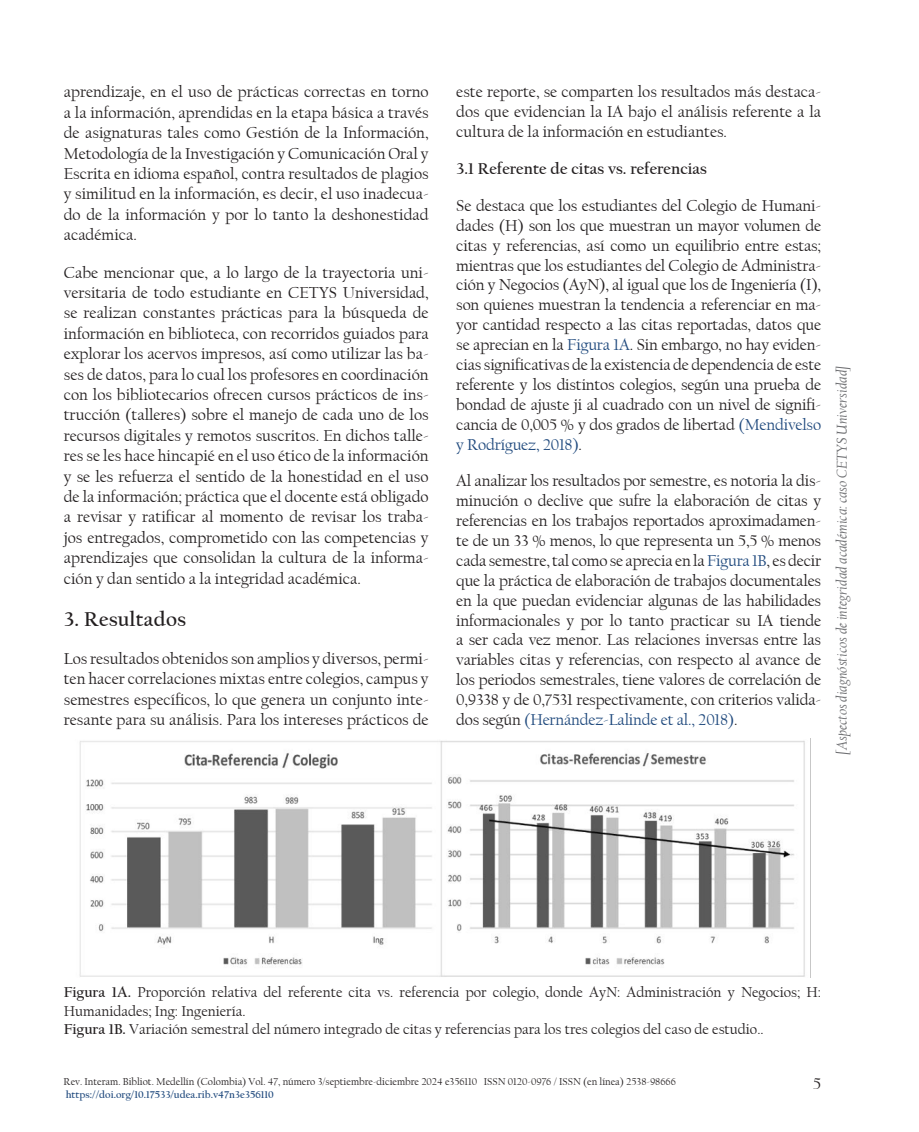
<style>
.page{position:relative;width:919px;height:1132px;background:#fff}
.page>*{position:absolute;margin:0;border:0;box-sizing:border-box;transform-origin:0 0}
.ctxt{font:700 21px "Californian FB";letter-spacing:.01em;color:#231f20}
.ctxt-2{font:16.5px/19.8px "Californian FB";color:#231f20;text-align:justify}
.ctxt-3{font:700 16.5px "Californian FB";color:#231f20}
.ctxt-4{font:15px/18.3px "Californian FB";color:#231f20}
.t1{font:italic 15px "Californian FB";color:#6c6d70}
.t2{font:10.5px "Californian FB";color:#231f20}
.t3{font:700 10.5px "Californian FB";color:#1f497d}
.s1{color:#1f497d}
.s2{font-weight:700}
</style>
<div class="page">
<img style="left:79px;top:740px;width:726px;height:237px">
<p class="ctxt-2" style="left:64px;top:82px;width:366px;line-height:20.4px">aprendizaje, en el uso de prácticas correctas en torno a la información, aprendidas en la etapa básica a través de asignaturas tales como Gestión de la Información, Metodología de la Investigación y Comunicación Oral y Escrita en idioma español, contra resultados de plagios y similitud en la información, es decir, el uso inadecua&shy;do de la información y por lo tanto la deshonestidad académica.</p>
<p class="ctxt-2" style="left:64px;top:262px;width:366px;line-height:20.4px">Cabe mencionar que, a lo largo de la trayectoria uni&shy;versitaria de todo estudiante en CETYS Universidad, se realizan constantes prácticas para la búsqueda de información en biblioteca, con recorridos guiados para explorar los acervos impresos, así como utilizar las ba&shy;ses de datos, para lo cual los profesores en coordinación con los bibliotecarios ofrecen cursos prácticos de ins&shy;trucción (talleres) sobre el manejo de cada uno de los recursos digitales y remotos suscritos. En dichos talle&shy;res se les hace hincapié en el uso ético de la información y se les refuerza el sentido de la honestidad en el uso de la información; práctica que el docente está obligado a revisar y ratificar al momento de revisar los traba&shy;jos entregados, comprometido con las competencias y aprendizajes que consolidan la cultura de la informa&shy;ción y dan sentido a la integridad académica.</p>
<p class="ctxt" style="left:64px;top:607px;width:124px">3. Resultados</p>
<p class="ctxt-2" style="left:64px;top:648px;width:366px;line-height:20.4px">Los resultados obtenidos son amplios y diversos, permi&shy;ten hacer correlaciones mixtas entre colegios, campus y semestres específicos, lo que genera un conjunto inte&shy;resante para su análisis. Para los intereses prácticos de</p>
<p class="ctxt-2" style="left:456px;top:82px;width:366px">este reporte, se comparten los resultados más destaca&shy;dos que evidencian la IA bajo el análisis referente a la cultura de la información en estudiantes.</p>
<p class="ctxt-3" style="left:456px;top:159px;width:252px">3.1 Referente de citas vs. referencias</p>
<p class="ctxt-2" style="left:456px;top:196px;width:366px">Se destaca que los estudiantes del Colegio de Humani&shy;dades (H) son los que muestran un mayor volumen de citas y referencias, así como un equilibrio entre estas; mientras que los estudiantes del Colegio de Administra&shy;ción y Negocios (AyN), al igual que los de Ingeniería (I), son quienes muestran la tendencia a referenciar en ma&shy;yor cantidad respecto a las citas reportadas, datos que se aprecian en la <span class="s1">Figura 1A</span>. Sin embargo, no hay eviden&shy;cias significativas de la existencia de dependencia de este referente y los distintos colegios, según una prueba de bondad de ajuste ji al cuadrado con un nivel de signifi&shy;cancia de 0,005 % y dos grados de libertad <span class="s1">(Mendivelso y Rodríguez, 2018)</span>.</p>
<p class="ctxt-2" style="left:456px;top:471px;width:366px">Al analizar los resultados por semestre, es notoria la dis&shy;minución o declive que sufre la elaboración de citas y referencias en los trabajos reportados aproximadamen&shy;te de un 33 % menos, lo que representa un 5,5 % menos cada semestre, tal como se aprecia en la <span class="s1">Figura 1B</span>, es decir que la práctica de elaboración de trabajos documentales en la que puedan evidenciar algunas de las habilidades informacionales y por lo tanto practicar su IA tiende a ser cada vez menor. Las relaciones inversas entre las variables citas y referencias, con respecto al avance de los periodos semestrales, tiene valores de correlación de 0,9338 y de 0,7531 respectivamente, con criterios valida&shy;dos según <span class="s1">(Hernández-Lalinde et al., 2018)</span>.</p>
<p class="t1" style="left:833px;top:754px;width:392px;rotate:-90deg">[Aspectos diagnósticos de integridad académica: caso CETYS Universidad]</p>
<p class="ctxt-4" style="left:64px;top:983px;width:758px"><span class="s2">Figura 1A.</span> Proporción relativa del referente cita vs. referencia por colegio, donde AyN: Administración y Negocios; H:<br>Humanidades; Ing: Ingeniería.</p>
<p class="ctxt-4" style="left:64px;top:1019px;width:701px"><span class="s2">Figura 1B.</span> Variación semestral del número integrado de citas y referencias para los tres colegios del caso de estudio..</p>
<p class="t2" style="left:64px;top:1074px;width:613px">Rev. Interam. Bibliot. Medellín (Colombia) Vol. 47, número 3/septiembre-diciembre 2024 e356110 ISSN 0120-0976 / ISSN (en línea) 2538-98666</p>
<p class="t3" style="left:66px;top:1087px;width:210px">https://doi.org/10.17533/udea.rib.v47n3e356110</p>
<p class="ctxt-2" style="left:813px;top:1073px;width:9px">5</p>
</div>
